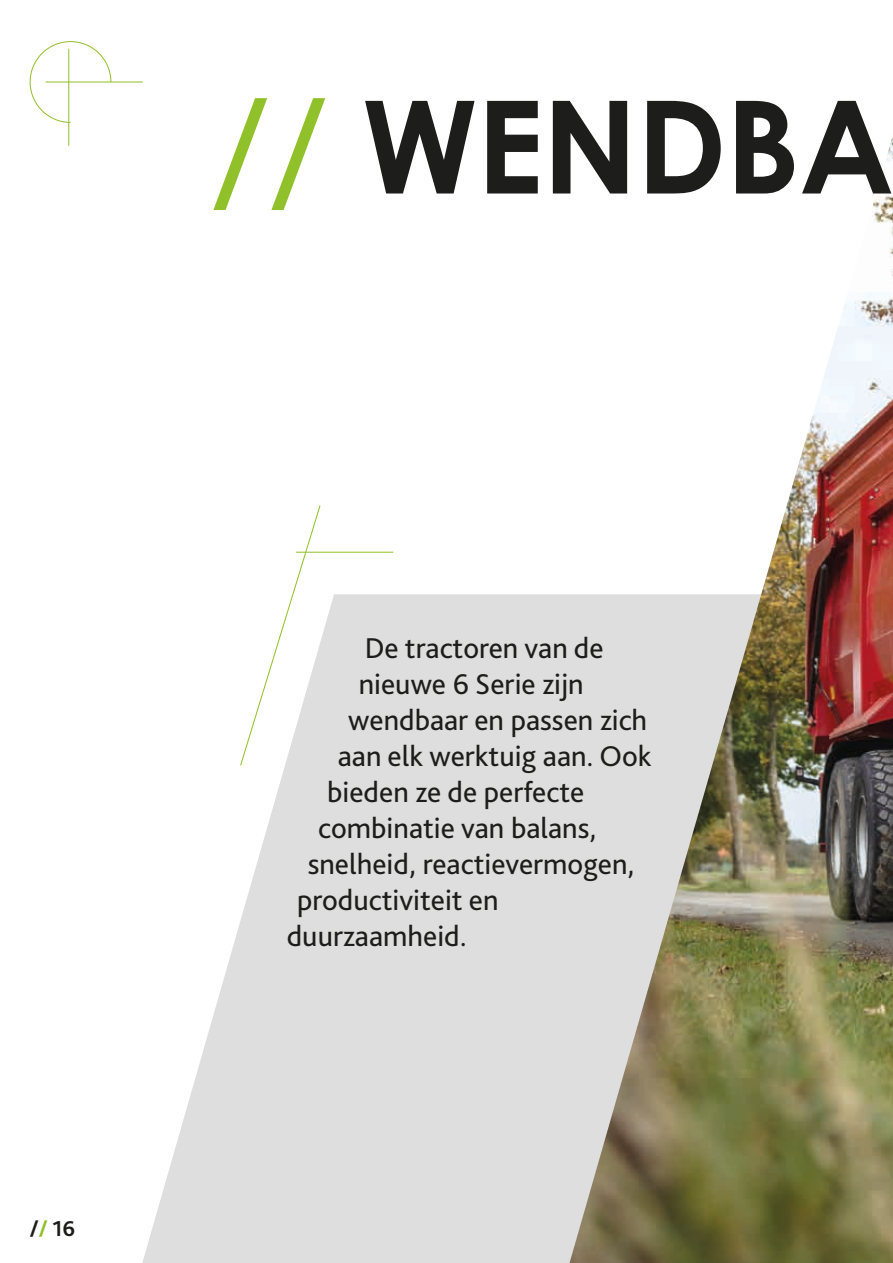
<style>
.page{position:relative;width:893px;height:1263px;background:#fff}
.page>*{position:absolute;margin:0;border:0;box-sizing:border-box;transform-origin:0 0}
.t1{font:700 129px "Century Gothic Pro";letter-spacing:-.01em;color:#1d1d1b}
.t2{font:30px "Bliss Pro";color:#1d1d1b}
.t3{font:700 22.5px "Bliss Pro";color:#1d1d1b}
.s1{color:#90c02a}
</style>
<div class="page">
<svg style="left:142px;top:594px;width:427px;height:669px;fill:#dfdede"></svg>
<hr style="left:46px;top:82px;width:97px;height:1px;background:#90c02a">
<hr style="left:68px;top:49px;width:1px;height:97px;background:#90c02a">
<hr style="left:296px;top:552px;width:97px;height:1px;background:#90c02a">
<svg style="left:240px;top:505px;width:81px;height:261px"></svg>
<svg style="left:29px;top:41px;width:83px;height:82px"></svg>
<img style="left:569px;top:136px;width:324px;height:1127px">
<h1 class="t1" style="left:211px;top:66px;width:685px"><span class="s1">//</span> WENDBA</h1>
<p class="t3" style="left:30px;top:1215px;width:47px">/<span class="s1">/</span> 16</p>
<p class="t2" style="left:365px;top:629px;width:240px">De tractoren van de</p>
<p class="t2" style="left:359px;top:665px;width:227px">nieuwe 6 Serie zijn</p>
<p class="t2" style="left:348px;top:701px;width:301px">wendbaar en passen zich</p>
<p class="t2" style="left:338px;top:737px;width:315px">aan elk werktuig aan. Ook</p>
<p class="t2" style="left:327px;top:773px;width:259px">bieden ze de perfecte</p>
<p class="t2" style="left:318px;top:809px;width:280px">combinatie van balans,</p>
<p class="t2" style="left:308px;top:845px;width:328px">snelheid, reactievermogen,</p>
<p class="t2" style="left:297px;top:881px;width:203px">productiviteit en</p>
<p class="t2" style="left:287px;top:917px;width:182px">duurzaamheid.</p>
</div>
